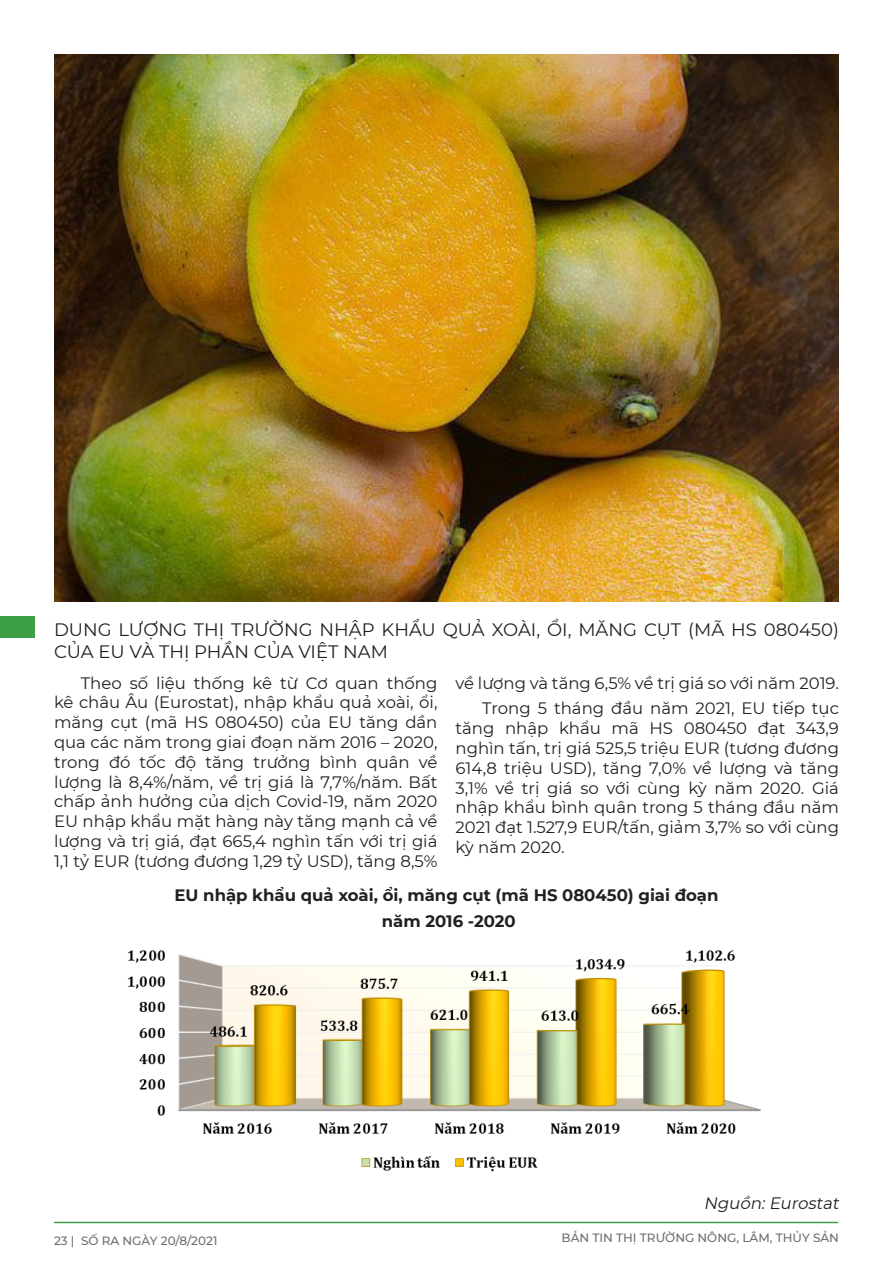
<style>
.page{position:relative;width:893px;height:1263px;background:#fff}
.page>*{position:absolute;margin:0;border:0;box-sizing:border-box;transform-origin:0 0}
.Normal__Web__Char_Ch{font:18px/21.6px "Montserrat";color:#231f20}
.t1{font:16.5px/19.8px "Montserrat";color:#231f20;text-align:justify}
.t2{font:700 16.5px "Montserrat";color:#231f20}
.t3{font:italic 16.5px "Montserrat";color:#231f20}
.t4{font:500 12px "Montserrat";color:#6c6d70}
</style>
<div class="page">
<hr style="left:54px;top:1222px;width:784px;height:1px;background:#3da046">
<img style="left:54px;top:54px;width:785px;height:548px">
<img style="left:128px;top:950px;width:633px;height:222px">
<div style="left:0;top:616px;width:34px;height:22px;background:#3da046"></div>
<p class="Normal__Web__Char_Ch" style="left:54px;top:618px;width:786px">DUNG LƯỢNG THỊ TRƯỜNG NHẬP KHẨU QUẢ XOÀI, ỔI, MĂNG CỤT (MÃ HS 080450)<br>CỦA EU VÀ THỊ PHẦN CỦA VIỆT NAM</p>
<p class="t1" style="left:54px;top:672px;width:385px;text-indent:27px">Theo số liệu thống kê từ Cơ quan thống kê châu Âu (Eurostat), nhập khẩu quả xoài, ổi, măng cụt (mã HS 080450) của EU tăng dần qua các năm trong giai đoạn năm 2016 – 2020, trong đó tốc độ tăng trưởng bình quân về lượng là 8,4%/năm, về trị giá là 7,7%/năm. Bất chấp ảnh hưởng của dịch Covid-19, năm 2020<br>EU nhập khẩu mặt hàng này tăng mạnh cả về lượng và trị giá, đạt 665,4 nghìn tấn với trị giá 1,1 tỷ EUR (tương đương 1,29 tỷ USD), tăng 8,5%</p>
<p class="t1" style="left:455px;top:672px;width:385px">về lượng và tăng 6,5% về trị giá so với năm 2019.</p>
<p class="t1" style="left:455px;top:698px;width:385px;text-indent:27px">Trong 5 tháng đầu năm 2021, EU tiếp tục tăng nhập khẩu mã HS 080450 đạt 343,9 nghìn tấn, trị giá 525,5 triệu EUR (tương đương 614,8 triệu USD), tăng 7,0% về lượng và tăng 3,1% về trị giá so với cùng kỳ năm 2020. Giá nhập khẩu bình quân trong 5 tháng đầu năm 2021 đạt 1.527,9 EUR/tấn, giảm 3,7% so với cùng kỳ năm 2020.</p>
<p class="t2" style="left:175px;top:883px;width:545px">EU nhập khẩu quả xoài, ổi, măng cụt (mã HS 080450) giai đoạn</p>
<p class="t2" style="left:382px;top:909px;width:135px">năm 2016 -2020</p>
<p class="t3" style="left:704px;top:1191px;width:140px">Nguồn:Eurostat</p>
<p class="t4" style="left:54px;top:1232px;width:165px">23 | SỐ RA NGÀY 20/8/2021</p>
<p class="t4" style="left:562px;top:1230px;width:279px">BẢN TIN THỊ TRƯỜNG NÔNG, LÂM, THỦY SẢN</p>
</div>
